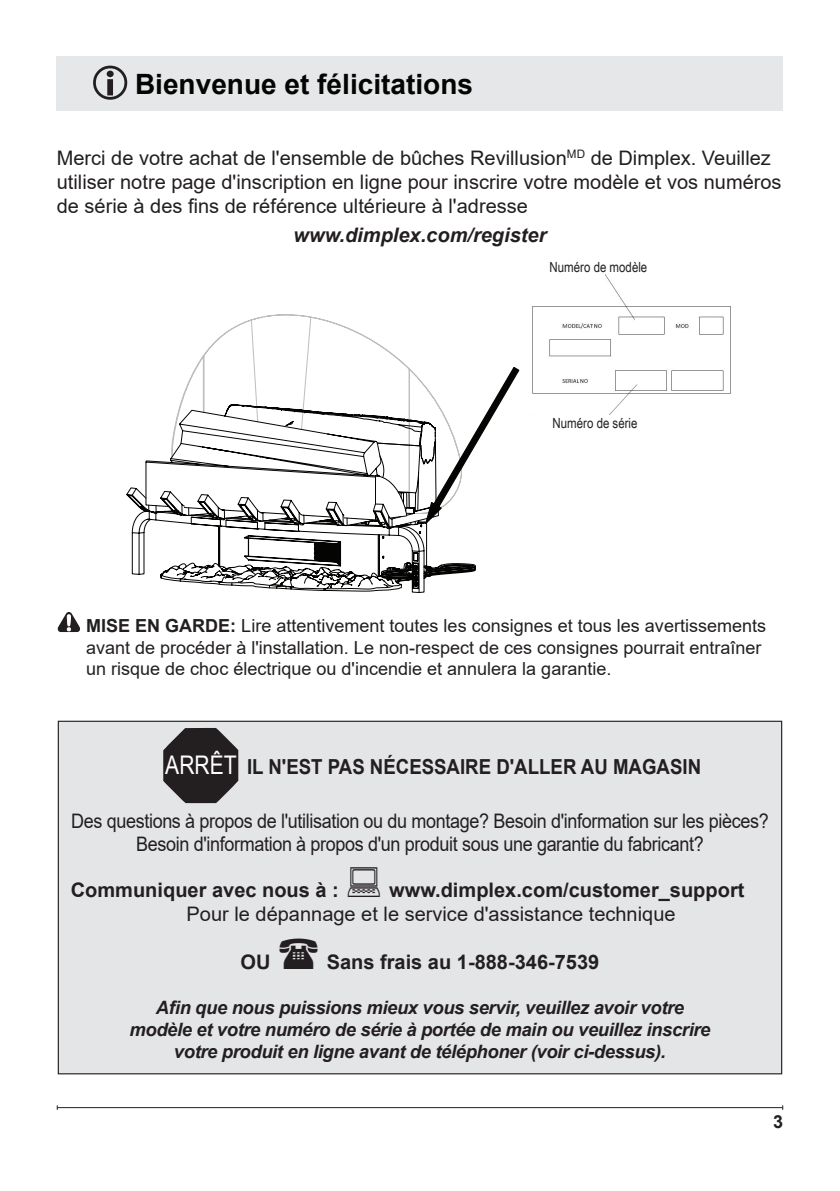
<style>
.page{position:relative;width:840px;height:1191px;background:#fff}
.page>*{position:absolute;margin:0;border:0;box-sizing:border-box;transform-origin:0 0}
.t1{font:700 28px "Arial";color:#040503}
.t2{font:25.6px "Arial Narrow";color:#fff}
.t3{font:700 20.8px "Arial";color:#231f20;scale:.9 1}
.t4{font:20px/24px "Arial";color:#231f20}
.t5{font:20px/22.6px "Arial";letter-spacing:-.02em;color:#231f20;text-align:center;scale:.9 1}
.t6{font:700 20px "Arial";color:#231f20}
.t7{font:italic 700 20px "Arial";color:#231f20}
.t8{font:italic 700 18.4px/22px "Arial";letter-spacing:-.02em;color:#231f20;text-align:center}
.t9{font:18px/21.6px "Arial";color:#231f20}
.t10{font:700 18px "Arial";color:#231f20}
.t11{font:14px "Arial Narrow";color:#231f20}
.s1{font-weight:700}
</style>
<div class="page">
<hr style="left:57px;top:1107px;width:725px;height:1px;background:#231f20">
<div style="left:57px;top:57px;width:725px;height:54px;background:#e6e7e9"></div>
<svg style="left:196px;top:314px;width:94px;height:52px"></svg>
<svg style="left:290px;top:314px;width:117px;height:52px"></svg>
<svg style="left:126px;top:366px;width:394px;height:227px"></svg>
<img style="left:532px;top:274px;width:199px;height:141px">
<svg style="left:93px;top:66px;width:34px;height:34px"></svg>
<svg style="left:58px;top:612px;width:22px;height:20px"></svg>
<div style="left:58px;top:721px;width:723px;height:352px;background:#e4e5e7"></div>
<svg style="left:163px;top:728px;width:76px;height:75px"></svg>
<div style="left:501px;top:268px;width:103px;height:16px;background:#fff"></div>
<div style="left:515px;top:416px;width:103px;height:16px;background:#fff"></div>
<h1 class="t1" style="left:135px;top:64px;width:339px">Bienvenue et félicitations</h1>
<p class="t4" style="left:57px;top:145px;width:726px">Merci de votre achat de l'ensemble de bûches Revillusion<sup>MD</sup> de Dimplex. Veuillez utiliser notre page d'inscription en ligne pour inscrire votre modèle et vos numéros de série à des fins de référence ultérieure à l'adresse</p>
<p class="t7" style="left:293px;top:222px;width:254px">www.dimplex.com/register</p>
<p class="t11" style="left:549px;top:256px;width:99px">Numéro de modèle</p>
<p class="t11" style="left:552px;top:413px;width:86px">Numéro de série</p>
<p class="t9" style="left:86px;top:615px;width:681px"><span class="s1">MISE EN GARDE:</span> Lire attentivement toutes les consignes et tous les avertissements avant de procéder à l'installation. Le non-respect de ces consignes pourrait entraîner un risque de choc électrique ou d'incendie et annulera la garantie.</p>
<p class="t2" style="left:165px;top:746px;width:73px">ARRÊT</p>
<p class="t3" style="left:247px;top:751px;width:506px">IL N'EST PAS NÉCESSAIRE D'ALLER AU MAGASIN</p>
<p class="t5" style="left:71px;top:809px;width:776px">Des questions à propos de l'utilisation ou du montage? Besoin d'information sur les pièces?<br>Besoin d'information à propos d'un produit sous une garantie du fabricant?</p>
<p class="t6" style="left:71px;top:875px;width:269px">Communiquer avec nous à :</p>
<p class="t6" style="left:389px;top:875px;width:356px">www.dimplex.com/customer_support</p>
<p class="t4" style="left:186px;top:902px;width:490px">Pour le dépannage et le service d'assistance technique</p>
<p class="t6" style="left:240px;top:948px;width:31px">OU</p>
<p class="t6" style="left:326px;top:948px;width:274px">Sans frais au 1-888-346-7539</p>
<p class="t8" style="left:129px;top:997px;width:582px">Afin que nous puissions mieux vous servir, veuillez avoir votre modèle et votre numéro de série à portée de main ou veuillez inscrire votre produit en ligne avant de téléphoner (voir ci-dessus).</p>
<p class="t10" style="left:772px;top:1108px;width:12px">3</p>
</div>
